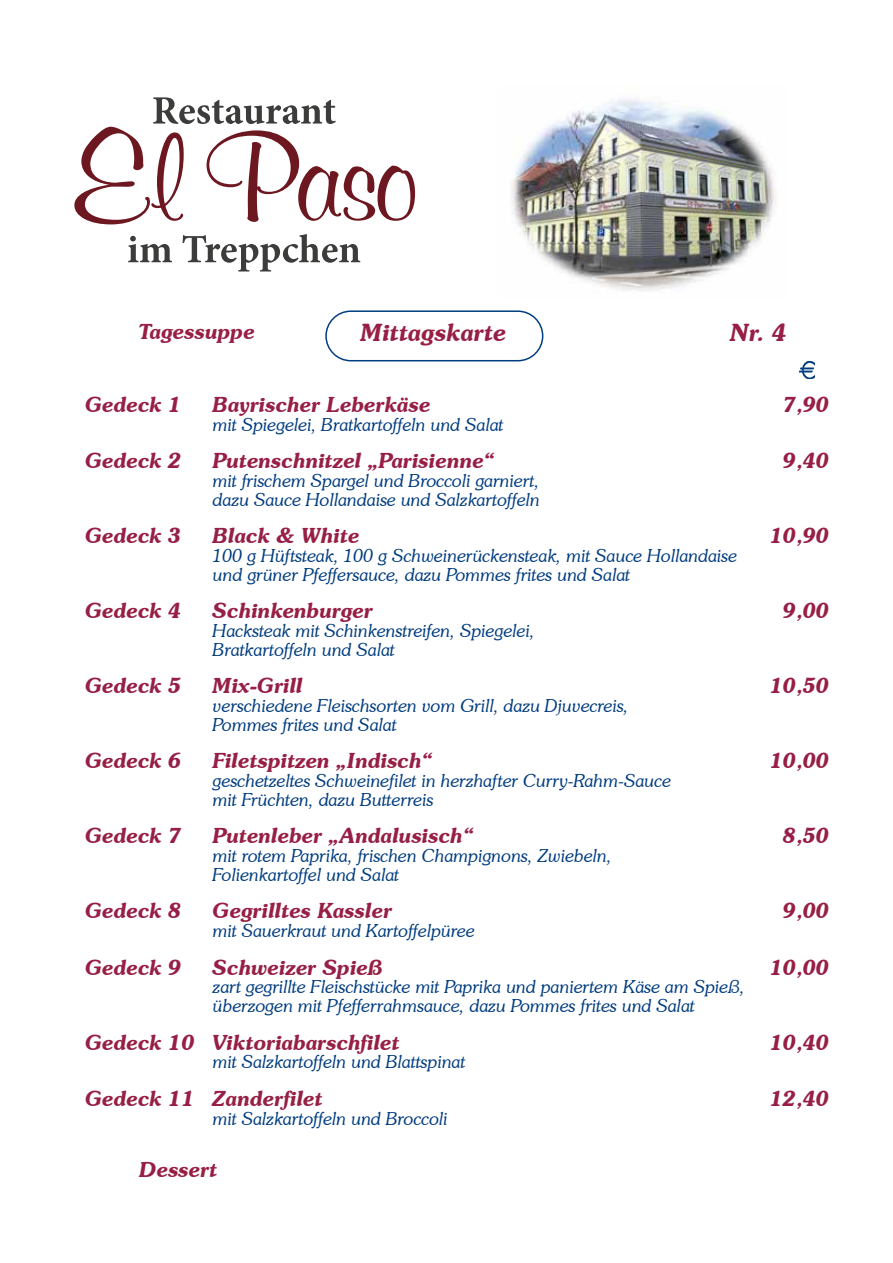
<style>
.page{position:relative;width:893px;height:1263px;background:#fff}
.page>*{position:absolute;margin:0;border:0;box-sizing:border-box;transform-origin:0 0}
.t1{font:italic 600 24px "Souvenir IT Cby BT";color:#971f45}
.t2{font:italic 600 21px "Souvenir IT Cby BT";color:#971f45}
.t3{font:italic 300 18px/18.8px "Souvenir IT Cby BT";color:#003c7f}
</style>
<div class="page">
<div style="left:325px;top:310px;width:218px;height:51px;border:2px solid #003c7f;border-radius:25px"></div>
<img style="left:799px;top:361px;width:16px;height:18px">
<img style="left:512px;top:99px;width:263px;height:192px">
<svg style="left:128px;top:234px;width:232px;height:37px"></svg>
<svg style="left:74px;top:97px;width:341px;height:127px"></svg>
<p class="t2" style="left:139px;top:318px;width:117px">Tagessuppe</p>
<h1 class="t1" style="left:361px;top:318px;width:147px">Mittagskarte</h1>
<h1 class="t1" style="left:730px;top:318px;width:58px">Nr. 4</h1>
<p class="t2" style="left:85px;top:391px;width:98px">Gedeck 1</p>
<p class="t2" style="left:213px;top:391px;width:219px">Bayrischer Leberkäse</p>
<p class="t2" style="left:783px;top:391px;width:48px">7,90</p>
<p class="t3" style="left:213px;top:415px;width:292px">mit Spiegelei, Bratkartoffeln und Salat</p>
<p class="t2" style="left:85px;top:447px;width:98px">Gedeck 2</p>
<p class="t2" style="left:213px;top:447px;width:283px">Putenschnitzel „Parisienne“</p>
<p class="t2" style="left:783px;top:447px;width:48px">9,40</p>
<p class="t3" style="left:213px;top:471px;width:329px">mit frischem Spargel und Broccoli garniert, dazu Sauce Hollandaise und Salzkartoffeln</p>
<p class="t2" style="left:85px;top:522px;width:98px">Gedeck 3</p>
<p class="t2" style="left:213px;top:522px;width:148px">Black &amp; White</p>
<p class="t2" style="left:770px;top:522px;width:61px">10,90</p>
<p class="t3" style="left:213px;top:546px;width:526px">100 g Hüftsteak, 100 g Schweinerückensteak, mit Sauce Hollandaise und grüner Pfeffersauce, dazu Pommes frites und Salat</p>
<p class="t2" style="left:85px;top:597px;width:98px">Gedeck 4</p>
<p class="t2" style="left:213px;top:597px;width:162px">Schinkenburger</p>
<p class="t2" style="left:783px;top:597px;width:48px">9,00</p>
<p class="t3" style="left:213px;top:621px;width:324px">Hacksteak mit Schinkenstreifen, Spiegelei,<br>Bratkartoffeln und Salat</p>
<p class="t2" style="left:85px;top:672px;width:98px">Gedeck 5</p>
<p class="t2" style="left:213px;top:672px;width:91px">Mix-Grill</p>
<p class="t2" style="left:770px;top:672px;width:61px">10,50</p>
<p class="t3" style="left:213px;top:696px;width:417px">verschiedene Fleischsorten vom Grill, dazu Djuvecreis,<br>Pommes frites und Salat</p>
<p class="t2" style="left:85px;top:747px;width:98px">Gedeck 6</p>
<p class="t2" style="left:213px;top:747px;width:221px">Filetspitzen „Indisch“</p>
<p class="t2" style="left:770px;top:747px;width:61px">10,00</p>
<p class="t3" style="left:213px;top:771px;width:460px">geschetzeltes Schweinefilet in herzhafter Curry-Rahm-Sauce mit Früchten, dazu Butterreis</p>
<p class="t2" style="left:85px;top:822px;width:98px">Gedeck 7</p>
<p class="t2" style="left:213px;top:822px;width:262px">Putenleber „Andalusisch“</p>
<p class="t2" style="left:783px;top:822px;width:48px">8,50</p>
<p class="t3" style="left:213px;top:846px;width:401px">mit rotem Paprika, frischen Champignons, Zwiebeln,<br>Folienkartoffel und Salat</p>
<p class="t2" style="left:85px;top:897px;width:98px">Gedeck 8</p>
<p class="t2" style="left:213px;top:897px;width:181px">Gegrilltes Kassler</p>
<p class="t2" style="left:783px;top:897px;width:48px">9,00</p>
<p class="t3" style="left:213px;top:921px;width:263px">mit Sauerkraut und Kartoffelpüree</p>
<p class="t2" style="left:85px;top:954px;width:98px">Gedeck 9</p>
<p class="t2" style="left:213px;top:954px;width:172px">Schweizer Spieß</p>
<p class="t2" style="left:770px;top:954px;width:61px">10,00</p>
<p class="t3" style="left:213px;top:977px;width:534px">zart gegrillte Fleischstücke mit Paprika und paniertem Käse am Spieß, überzogen mit Pfefferrahmsauce, dazu Pommes frites und Salat</p>
<p class="t2" style="left:85px;top:1029px;width:316px">Gedeck 10 Viktoriabarschfilet</p>
<p class="t2" style="left:770px;top:1029px;width:61px">10,40</p>
<p class="t3" style="left:213px;top:1052px;width:254px">mit Salzkartoffeln und Blattspinat</p>
<p class="t2" style="left:85px;top:1085px;width:239px">Gedeck 11 Zanderfilet</p>
<p class="t2" style="left:770px;top:1085px;width:61px">12,40</p>
<p class="t3" style="left:213px;top:1108px;width:236px">mit Salzkartoffeln und Broccoli</p>
<p class="t2" style="left:139px;top:1156px;width:79px">Dessert</p>
</div>
